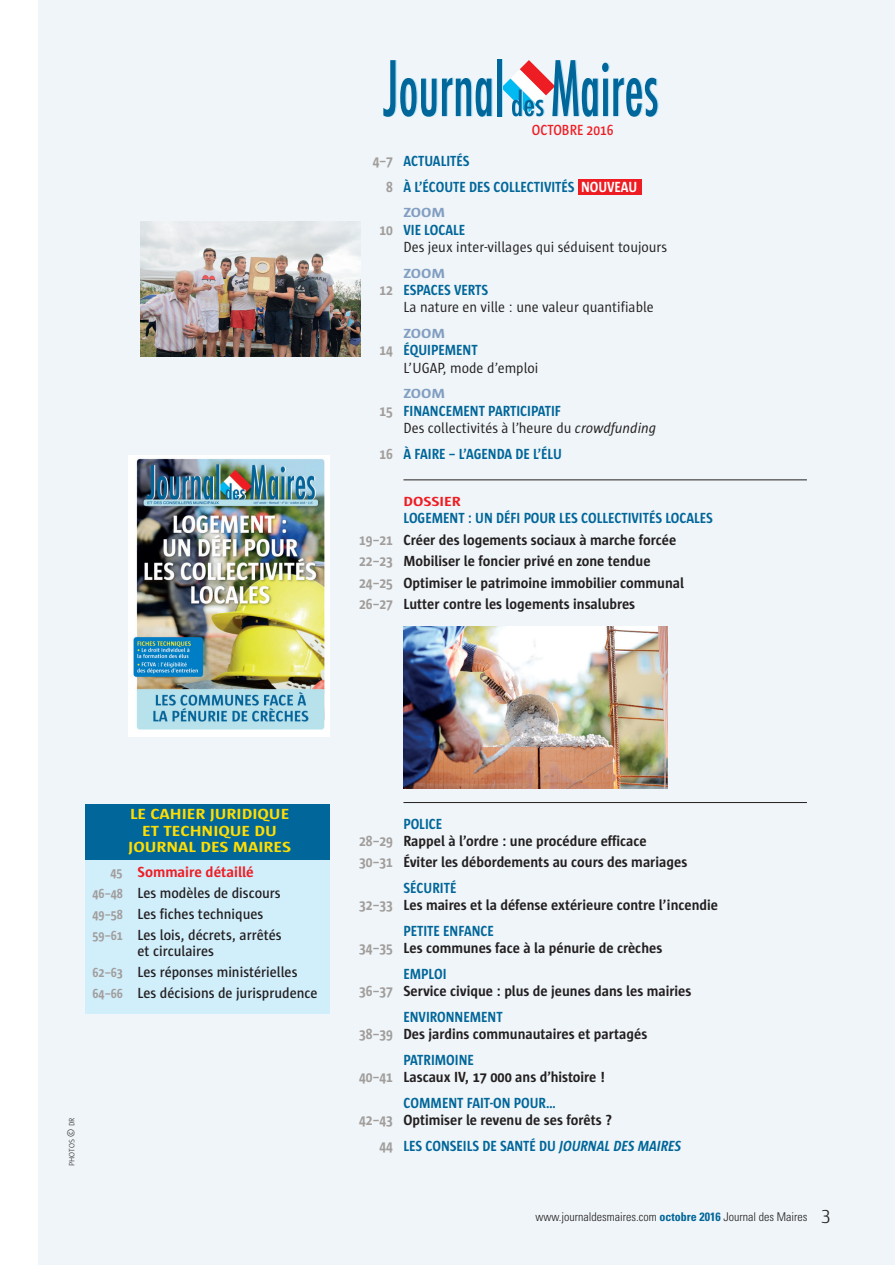
<style>
.page{position:relative;width:895px;height:1265px;background:#fff}
.page>*{position:absolute;margin:0;border:0;box-sizing:border-box;transform-origin:0 0}
.t1{font:300 19.5px "Sun";color:#231f20}
.t2{font:700 15px/25.8px "Sun";color:#231f20;scale:.95 1}
.t3{font:15px/17.2px "Sun";color:#231f20;scale:.95 1}
.t4{font:600 15px/20.7px "Sun";color:#231f20;scale:.95 1}
.t5{font:700 15px/25.8px "Sun";color:#01669a;scale:.9 1}
.t6{font:700 15px/16.5px "Sun";color:#ffdd01;text-align:center;scale:1.2 1}
.t7{font:600 15px "Sun";color:#ee1d23;scale:.9 1}
.t8{font:700 13.5px "Sun";color:#829ec2;scale:1.2 1}
.t9{font:700 13.5px "Sun";color:#ee1d23;scale:1.2 1}
.t10{font:300 condensed 12px "Univers";color:#231f20}
.t11{font:300 7.8px "Sun";color:#231f20}
.s1{color:#a19d9b}
.s2{color:#fff}
.s3{font-weight:700;color:#a19d9b}
.s4{font-weight:700;color:#01669a}
.s5{font-style:italic}
.s6{color:#01669a}
.s7{font-weight:700;font-size:13.5px;color:#d1eefb}
.s8{font-weight:700;font-size:13.5px;color:#a19d9b}
.s9{font-weight:700;color:#ee1d23}
.s10{font-size:10.5px}
.s11{font-style:italic;color:#01669a}
</style>
<div class="page">
<div style="left:38px;top:0;width:856px;height:1264px;background:#eff5f8"></div>
<div style="left:85px;top:804px;width:245px;height:56px;background:#01669a"></div>
<div style="left:85px;top:860px;width:245px;height:153px;background:#d1eefb"></div>
<div style="left:578px;top:179px;width:63px;height:15px;background:#ee1d23"></div>
<hr style="left:498px;top:59px;width:4px;height:57px;background:#01669a">
<svg style="left:383px;top:60px;width:109px;height:57px"></svg>
<div style="left:496px;top:59px;width:5px;height:57px;background:#01669a"></div>
<svg style="left:501px;top:60px;width:157px;height:57px"></svg>
<hr style="left:403px;top:802px;width:403px;height:1px;background:#231f20">
<hr style="left:403px;top:479px;width:403px;height:1px;background:#231f20">
<img style="left:128px;top:455px;width:202px;height:282px">
<img style="left:403px;top:627px;width:264px;height:161px">
<img style="left:140px;top:222px;width:220px;height:134px">
<p class="t7" style="left:531px;top:125px;width:92px">OCTOBRE 2016</p>
<p class="t5" style="left:386px;top:149px;width:280px;text-indent:-14px"><span class="s1">4–7</span> ACTUALITÉS<br><span class="s1">8</span> À L’ÉCOUTE DES COLLECTIVITÉS <span class="s2">NOUVEAU</span></p>
<p class="t8" style="left:403px;top:208px;width:36px">ZOOM</p>
<p class="t3" style="left:403px;top:222px;width:279px;text-indent:-24px"><span class="s3">10</span> <span class="s4">VIE LOCALE<br></span>Des jeux inter-villages qui séduisent toujours</p>
<p class="t8" style="left:403px;top:268px;width:36px">ZOOM</p>
<p class="t3" style="left:403px;top:282px;width:265px;text-indent:-24px"><span class="s3">12</span> <span class="s4">ESPACES VERTS<br></span>La nature en ville : une valeur quantifiable</p>
<p class="t8" style="left:403px;top:328px;width:36px">ZOOM</p>
<p class="t3" style="left:403px;top:342px;width:143px;text-indent:-24px"><span class="s3">14</span> <span class="s4">ÉQUIPEMENT<br></span>L’UGAP, mode d’emploi</p>
<p class="t8" style="left:403px;top:389px;width:36px">ZOOM</p>
<p class="t3" style="left:403px;top:403px;width:267px;text-indent:-24px"><span class="s3">15</span> <span class="s4">FINANCEMENT PARTICIPATIF<br></span>Des collectivités à l’heure du <span class="s5">crowdfunding</span></p>
<p class="t5" style="left:379px;top:441px;width:204px"><span class="s1">16</span> À FAIRE – L’AGENDA DE L’ÉLU</p>
<p class="t9" style="left:403px;top:496px;width:49px">DOSSIER</p>
<p class="t2" style="left:359px;top:508px;width:374px;line-height:21.5px;text-indent:44px"><span class="s6">LOGEMENT : UN DÉFI POUR LES COLLECTIVITÉS LOCALES </span><span class="s1">19–21</span> Créer des logements sociaux à marche forcée <span class="s1">22–23</span> Mobiliser le foncier privé en zone tendue<br><span class="s1">24–25</span> Optimiser le patrimoine immobilier communal <span class="s1">26–27</span> Lutter contre les logements insalubres</p>
<p class="t6" style="left:128px;top:807px;width:137px">LE CAHIER JURIDIQUE<br>ET TECHNIQUE DU<br>JOURNAL DES MAIRES</p>
<p class="t4" style="left:92px;top:863px;width:200px"><span class="s7">45-</span> <span class="s8">45</span> <span class="s9">Sommaire détaillé<br></span><span class="s8">46–48</span> Les modèles de discours<br><span class="s8">49–58</span> Les fiches techniques<br><span class="s8">59–61</span> Les lois, décrets, arrêtés</p>
<p class="t4" style="left:92px;top:941px;width:238px;text-indent:45px">et circulaires<br><span class="s8">62–63</span> Les réponses ministérielles<br><span class="s8">64–66</span> Les décisions de jurisprudence</p>
<p class="t11" style="left:69px;top:1165px;width:50px;rotate:-90deg">PHOTOS <span class="s10">©</span> DR</p>
<p class="t2" style="left:359px;top:816px;width:304px;line-height:17.2px;text-indent:44px"><span class="s6">POLICE<br></span><span class="s1">28–29</span> Rappel à l’ordre : une procédure efficace</p>
<p class="t2" style="left:403px;top:850px;width:300px;text-indent:-44px"><span class="s1">30–31</span> Éviter les débordements au cours des mariages<br><span class="s6">SÉCURITÉ</span></p>
<p class="t2" style="left:403px;top:893px;width:332px;text-indent:-44px"><span class="s1">32–33</span> Les maires et la défense extérieure contre l’incendie<br><span class="s6">PETITE ENFANCE</span></p>
<p class="t2" style="left:403px;top:936px;width:274px;text-indent:-44px"><span class="s1">34–35</span> Les communes face à la pénurie de crèches<br><span class="s6">EMPLOI</span></p>
<p class="t2" style="left:403px;top:979px;width:304px;text-indent:-44px"><span class="s1">36–37</span> Service civique : plus de jeunes dans les mairies<br><span class="s6">ENVIRONNEMENT</span></p>
<p class="t2" style="left:403px;top:1022px;width:258px;text-indent:-44px"><span class="s1">38–39</span> Des jardins communautaires et partagés<br><span class="s6">PATRIMOINE</span></p>
<p class="t2" style="left:359px;top:1065px;width:260px;text-align:center"><span class="s1">40–41</span> Lascaux IV, 17 000 ans d’histoire !<br><span class="s6">COMMENT FAIT-ON POUR…</span></p>
<p class="t2" style="left:379px;top:1108px;width:319px;text-indent:-20px"><span class="s1">42–43</span> Optimiser le revenu de ses forêts ?<br><span class="s1">44</span> <span class="s6">LES CONSEILS DE SANTÉ DU</span> <span class="s11">JOURNAL DES MAIRES</span></p>
<p class="t10" style="left:535px;top:1212px;width:273px">www.journaldesmaires.com <span class="s4">octobre 2016</span> Journal des Maires</p>
<h1 class="t1" style="left:820px;top:1206px;width:11px">3</h1>
</div>
